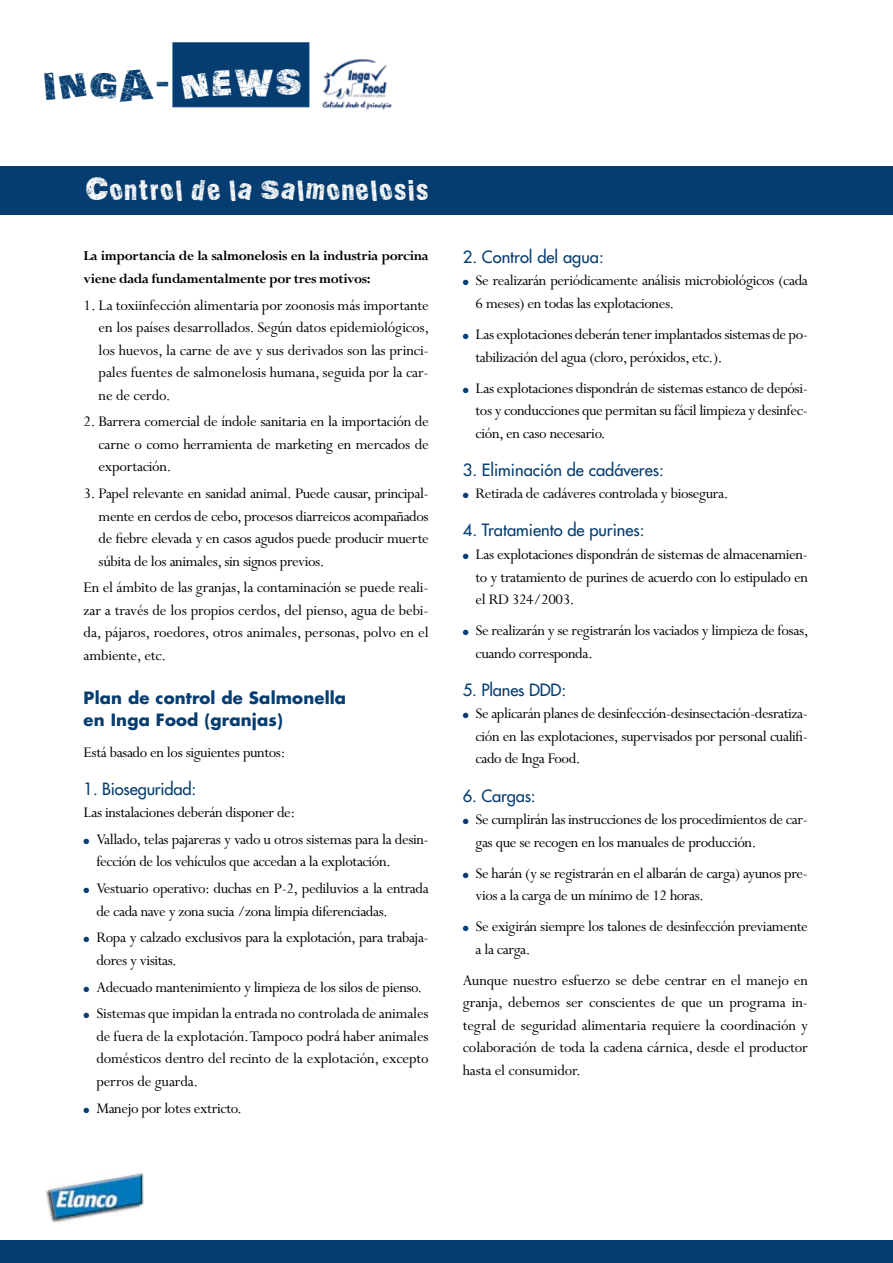
<style>
.page{position:relative;width:893px;height:1263px;background:#fff}
.page>*{position:absolute;margin:0;border:0;box-sizing:border-box;transform-origin:0 0}
.t1{font:39.3px "Actionofthe Time UC";color:#053d70}
.t2{font:28.5px "Actionofthe Time UC";color:#fff}
.t3{font:16.5px/22.5px "Perpetua";letter-spacing:-.025em;color:#000;text-align:justify}
.t4{font:16.5px "Futura";color:#053d70}
.t5{font:700 16.5px/22.5px "Futura";letter-spacing:.01em;color:#053d70}
.t6{font:700 15px/22.5px "Perpetua";letter-spacing:-.025em;color:#000}
.s1{color:#fff}
.s2{color:#053d70}
</style>
<div class="page">
<div style="left:0;top:167px;width:893px;height:48px;background:#053d70"></div>
<div style="left:173px;top:43px;width:136px;height:64px;background:#053d70;border:1px solid #003f79"></div>
<img style="left:322px;top:59px;width:70px;height:51px">
<img style="left:46px;top:1173px;width:98px;height:50px">
<div style="left:0;top:1241px;width:893px;height:22px;background:#053d70"></div>
<h1 class="t1" style="left:43px;top:58px;width:262px">INGA- <span class="s1">NEWS</span></h1>
<h2 class="t2" style="left:85px;top:173px;width:345px">Control de la Salmonelosis</h2>
<p class="t6" style="left:84px;top:245px;width:347px">La importancia de la salmonelosis en la industria porcina viene dada fundamentalmente por tres motivos:</p>
<p class="t3" style="left:99px;top:294px;width:332px;text-indent:-15px">1. La toxiinfección alimentaria por zoonosis más importante en los países desarrollados. Según datos epidemiológicos, los huevos, la carne de ave y sus derivados son las princi&shy;pales fuentes de salmonelosis humana, seguida por la car&shy;ne de cerdo.</p>
<p class="t3" style="left:99px;top:411px;width:332px;text-indent:-15px">2. Barrera comercial de índole sanitaria en la importación de carne o como herramienta de marketing en mercados de exportación.</p>
<p class="t3" style="left:99px;top:483px;width:332px;text-indent:-15px">3. Papel relevante en sanidad animal. Puede causar, principal&shy;mente en cerdos de cebo, procesos diarreicos acompañados de fiebre elevada y en casos agudos puede producir muerte súbita de los animales, sin signos previos.</p>
<p class="t3" style="left:84px;top:577px;width:347px">En el ámbito de las granjas, la contaminación se puede reali&shy;zar a través de los propios cerdos, del pienso, agua de bebi&shy;da, pájaros, roedores, otros animales, personas, polvo en el ambiente, etc.</p>
<p class="t5" style="left:84px;top:686px;width:264px">Plan de control de Salmonella en Inga Food (granjas)</p>
<p class="t3" style="left:84px;top:742px;width:203px">Está basado en los siguientes puntos:</p>
<p class="t4" style="left:84px;top:778px;width:114px">1. Bioseguridad:</p>
<p class="t3" style="left:84px;top:802px;width:213px">Las instalaciones deberán disponer de:</p>
<p class="t3" style="left:96px;top:828px;width:334px;text-indent:-13px"><span class="s2">●</span> Vallado, telas pajareras y vado u otros sistemas para la desin&shy;fección de los vehículos que accedan a la explotación.</p>
<p class="t3" style="left:96px;top:878px;width:334px;text-indent:-13px"><span class="s2">●</span> Vestuario operativo: duchas en P-2, pediluvios a la entrada de cada nave y zona sucia /zona limpia diferenciadas.</p>
<p class="t3" style="left:96px;top:927px;width:334px;text-indent:-13px"><span class="s2">●</span> Ropa y calzado exclusivos para la explotación, para trabaja&shy;dores y visitas.</p>
<p class="t3" style="left:84px;top:976px;width:340px"><span class="s2">●</span> Adecuado mantenimiento y limpieza de los silos de pienso.</p>
<p class="t3" style="left:96px;top:1003px;width:334px;text-indent:-13px"><span class="s2">●</span> Sistemas que impidan la entrada no controlada de animales de fuera de la explotación. Tampoco podrá haber animales domésticos dentro del recinto de la explotación, excepto perros de guarda.</p>
<p class="t3" style="left:84px;top:1097px;width:160px"><span class="s2">●</span> Manejo por lotes extricto.</p>
<p class="t4" style="left:463px;top:246px;width:142px">2. Control del agua:</p>
<p class="t3" style="left:476px;top:270px;width:334px;text-indent:-13px"><span class="s2">●</span> Se realizarán periódicamente análisis microbiológicos (cada<br>6 meses) en todas las explotaciones.</p>
<p class="t3" style="left:476px;top:324px;width:334px;text-indent:-13px"><span class="s2">●</span> Las explotaciones deberán tener implantados sistemas de po&shy;tabilización del agua (cloro, peróxidos, etc.).</p>
<p class="t3" style="left:476px;top:377px;width:334px;text-indent:-13px"><span class="s2">●</span> Las explotaciones dispondrán de sistemas estanco de depósi&shy;tos y conducciones que permitan su fácil limpieza y desinfec&shy;ción, en caso necesario.</p>
<p class="t4" style="left:463px;top:459px;width:203px">3. Eliminación de cadáveres:</p>
<p class="t3" style="left:463px;top:483px;width:267px"><span class="s2">●</span> Retirada de cadáveres controlada y biosegura.</p>
<p class="t4" style="left:463px;top:520px;width:183px">4. Tratamiento de purines:</p>
<p class="t3" style="left:476px;top:544px;width:334px;text-indent:-13px"><span class="s2">●</span> Las explotaciones dispondrán de sistemas de almacenamien&shy;to y tratamiento de purines de acuerdo con lo estipulado en el RD 324/2003.</p>
<p class="t3" style="left:476px;top:620px;width:334px;text-indent:-13px"><span class="s2">●</span> Se realizarán y se registrarán los vaciados y limpieza de fosas, cuando corresponda.</p>
<p class="t4" style="left:463px;top:679px;width:105px">5. Planes DDD:</p>
<p class="t3" style="left:476px;top:703px;width:334px;text-indent:-13px"><span class="s2">●</span> Se aplicarán planes de desinfección-desinsectación-desratiza&shy;ción en las explotaciones, supervisados por personal cualifi&shy;cado de Inga Food.</p>
<p class="t4" style="left:463px;top:785px;width:74px">6. Cargas:</p>
<p class="t3" style="left:476px;top:808px;width:334px;text-indent:-13px"><span class="s2">●</span> Se cumplirán las instrucciones de los procedimientos de car&shy;gas que se recogen en los manuales de producción.</p>
<p class="t3" style="left:476px;top:862px;width:334px;text-indent:-13px"><span class="s2">●</span> Se harán (y se registrarán en el albarán de carga) ayunos pre&shy;vios a la carga de un mínimo de 12 horas.</p>
<p class="t3" style="left:476px;top:915px;width:334px;text-indent:-13px"><span class="s2">●</span> Se exigirán siempre los talones de desinfección previamente a la carga.</p>
<p class="t3" style="left:463px;top:969px;width:347px">Aunque nuestro esfuerzo se debe centrar en el manejo en granja, debemos ser conscientes de que un programa in&shy;tegral de seguridad alimentaria requiere la coordinación y colaboración de toda la cadena cárnica, desde el productor hasta el consumidor.</p>
</div>
